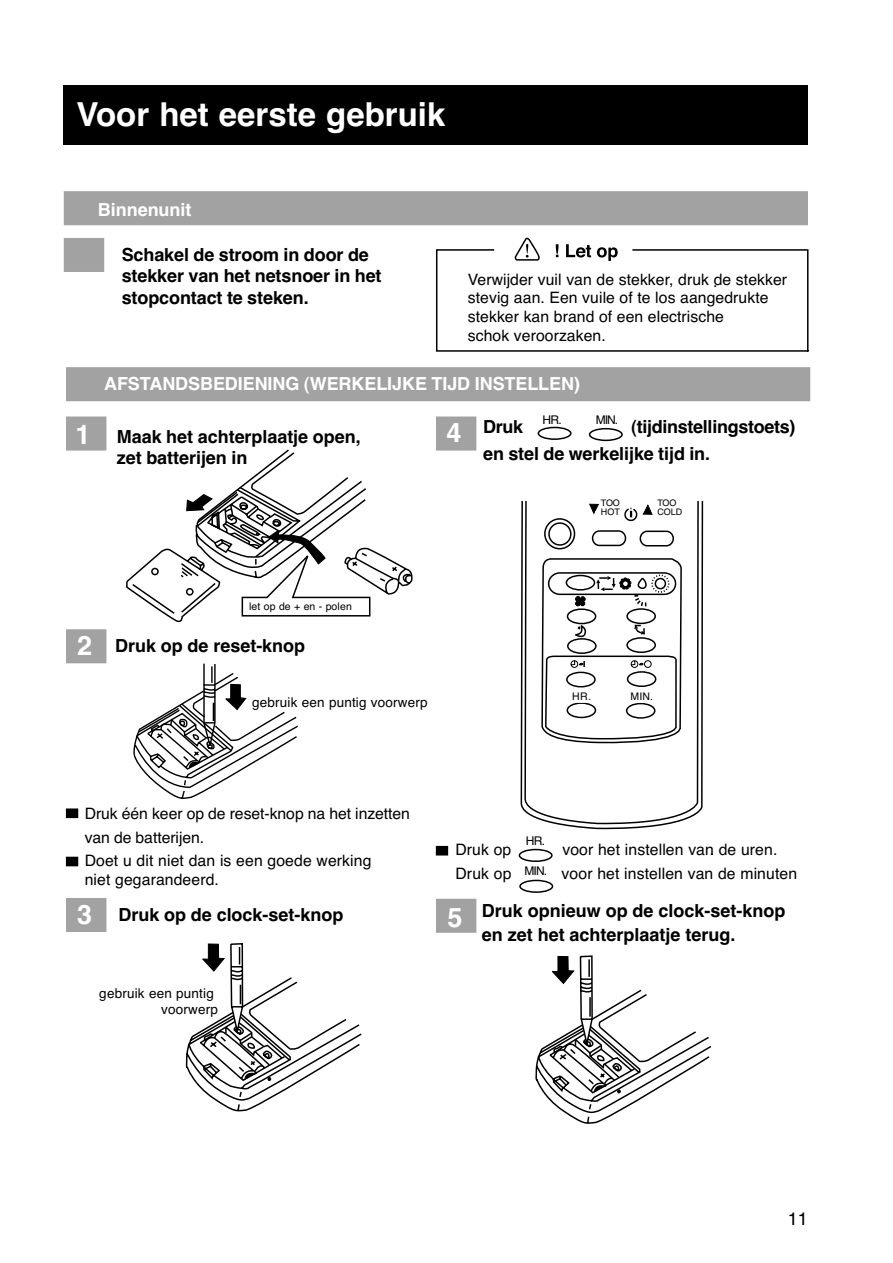
<style>
.page{position:relative;width:893px;height:1263px;background:#fff}
.page>*{position:absolute;margin:0;border:0;box-sizing:border-box;transform-origin:0 0}
.t1{font:700 33px "Helvetica";color:#fff}
.t2{font:700 27px "Helvetica";color:#fff}
.t3{font:700 18px/21.6px "Helvetica";letter-spacing:-.005em;color:#000}
.t4{font:700 18px "Helvetica";letter-spacing:-.005em;color:#fff}
.t5{font:18px "Helvetica";color:#000}
.t6{font:15.75px/18.9px "Helvetica";letter-spacing:.005em;color:#000}
.t7{font:13.5px/16.2px "Helvetica";letter-spacing:.01em;color:#000;text-align:right}
.t8{font:12px "Helvetica";letter-spacing:-.075em;color:#000}
.t9{font:10.5px "Helvetica";letter-spacing:.01em;color:#000}
.t10{font:9px/9px "Helvetica";letter-spacing:-.005em;color:#000}
.s1{font-size:27px;color:#fff}
</style>
<div class="page">
<div style="left:64px;top:85px;width:744px;height:59px;background:#000"></div>
<svg style="left:520px;top:502px;width:184px;height:327px"></svg>
<svg style="left:634px;top:625px;width:11px;height:10px"></svg>
<svg style="left:630px;top:660px;width:22px;height:8px"></svg>
<svg style="left:570px;top:660px;width:15px;height:8px"></svg>
<svg style="left:572px;top:624px;width:15px;height:16px"></svg>
<svg style="left:126px;top:449px;width:287px;height:173px"></svg>
<div style="left:65px;top:192px;width:742px;height:32px;background:#a2a2a2"></div>
<div style="left:64px;top:191px;width:744px;height:34px;border:2px solid #a2a2a2"></div>
<div style="left:65px;top:239px;width:38px;height:32px;background:#a2a2a2"></div>
<div style="left:64px;top:238px;width:40px;height:34px;border:2px solid #a2a2a2"></div>
<svg style="left:556px;top:244px;width:2px;height:13px"></svg>
<svg style="left:566px;top:244px;width:25px;height:13px"></svg>
<svg style="left:597px;top:247px;width:21px;height:14px"></svg>
<hr style="left:632px;top:249px;width:176px;height:2px;background:#000">
<hr style="left:807px;top:251px;width:1px;height:100px;background:#000">
<hr style="left:436px;top:350px;width:372px;height:2px;background:#000">
<hr style="left:436px;top:250px;width:1px;height:101px;background:#000">
<hr style="left:436px;top:249px;width:58px;height:2px;background:#000">
<div style="left:67px;top:368px;width:742px;height:32px;background:#a2a2a2"></div>
<div style="left:66px;top:367px;width:744px;height:34px;border:2px solid #a2a2a2"></div>
<div style="left:67px;top:417px;width:39px;height:33px;background:#a2a2a2"></div>
<div style="left:66px;top:416px;width:40px;height:35px;border:2px solid #a2a2a2"></div>
<div style="left:437px;top:417px;width:39px;height:33px;background:#a2a2a2"></div>
<div style="left:436px;top:416px;width:40px;height:35px;border:2px solid #a2a2a2"></div>
<div style="left:67px;top:899px;width:39px;height:32px;background:#a2a2a2"></div>
<div style="left:66px;top:898px;width:40px;height:34px;border:2px solid #a2a2a2"></div>
<svg style="left:514px;top:238px;width:26px;height:23px"></svg>
<svg style="left:185px;top:943px;width:177px;height:169px"></svg>
<svg style="left:133px;top:663px;width:165px;height:136px"></svg>
<svg style="left:535px;top:955px;width:177px;height:169px"></svg>
<div style="left:437px;top:899px;width:39px;height:33px;background:#a2a2a2"></div>
<div style="left:436px;top:899px;width:40px;height:34px;border:2px solid #a2a2a2"></div>
<div style="left:67px;top:630px;width:39px;height:32px;background:#a2a2a2"></div>
<div style="left:66px;top:629px;width:40px;height:34px;border:2px solid #a2a2a2"></div>
<div style="left:66px;top:809px;width:12px;height:9px;background:#000"></div>
<div style="left:66px;top:857px;width:12px;height:9px;background:#000"></div>
<svg style="left:537px;top:426px;width:86px;height:16px"></svg>
<div style="left:436px;top:846px;width:12px;height:9px;background:#000"></div>
<svg style="left:518px;top:848px;width:35px;height:14px"></svg>
<svg style="left:519px;top:879px;width:35px;height:14px"></svg>
<div style="left:543px;top:504px;width:28px;height:11px;background:#fff"></div>
<svg style="left:575px;top:504px;width:110px;height:103px"></svg>
<div style="left:563px;top:692px;width:96px;height:10px;background:#fff"></div>
<h1 class="t1" style="left:77px;top:102px;width:370px">Voor het eerste gebruik</h1>
<p class="t4" style="left:98px;top:203px;width:95px">Binnenunit</p>
<p class="t3" style="left:122px;top:245px;width:261px">Schakel de stroom in door de stekker van het netsnoer in het stopcontact te steken.</p>
<p class="t6" style="left:468px;top:271px;width:321px">Verwijder vuil van de stekker, druk de stekker stevig aan. Een vuile of te los aangedrukte stekker kan brand of een electrische<br>schok veroorzaken.</p>
<p class="t6" style="left:713px;top:274px;width:6px">.</p>
<h2 class="t2" style="left:76px;top:424px;width:17px">1</h2>
<p class="t4" style="left:104px;top:377px;width:477px">AFSTANDSBEDIENING (WERKELIJKE TIJD INSTELLEN)</p>
<p class="t3" style="left:117px;top:427px;width:245px">Maak het achterplaatje open, zet batterijen in</p>
<p class="t8" style="left:543px;top:415px;width:21px">HR.</p>
<p class="t8" style="left:596px;top:415px;width:24px">MIN.</p>
<p class="t3" style="left:483px;top:415px;width:314px;line-height:27px;text-indent:148px">(tijdinstellingstoets) en stel de werkelijke tijd in.</p>
<p class="t3" style="left:446px;top:418px;width:78px"><span class="s1">4</span> Druk</p>
<p class="t10" style="left:601px;top:499px;width:21px">TOO<br>HOT</p>
<p class="t10" style="left:657px;top:499px;width:26px">TOO<br>COLD</p>
<p class="t9" style="left:249px;top:603px;width:104px">let op de + en - polen</p>
<p class="t3" style="left:77px;top:636px;width:230px"><span class="s1">2</span> Druk op de reset-knop</p>
<p class="t7" style="left:252px;top:696px;width:177px">gebruik een puntig voorwerp</p>
<p class="t9" style="left:572px;top:692px;width:21px">HR.</p>
<p class="t9" style="left:631px;top:693px;width:24px">MIN.</p>
<p class="t6" style="left:85px;top:803px;width:327px;line-height:23.7px">Druk één keer op de reset-knop na het inzetten van de batterijen.<br>Doet u dit niet dan is een goede werking</p>
<p class="t6" style="left:85px;top:872px;width:136px">niet gegarandeerd.</p>
<h2 class="t2" style="left:77px;top:904px;width:17px">3</h2>
<p class="t3" style="left:118px;top:905px;width:226px">Druk op de clock-set-knop</p>
<p class="t7" style="left:99px;top:986px;width:120px">gebruik een puntig voorwerp</p>
<p class="t8" style="left:526px;top:837px;width:21px">HR.</p>
<p class="t8" style="left:524px;top:867px;width:24px">MIN.</p>
<p class="t6" style="left:455px;top:842px;width:57px">Druk op</p>
<p class="t6" style="left:562px;top:842px;width:216px">voor het instellen van de uren.</p>
<p class="t6" style="left:710px;top:842px;width:6px">.</p>
<p class="t6" style="left:455px;top:866px;width:57px">Druk op</p>
<p class="t6" style="left:562px;top:866px;width:237px">voor het instellen van de minuten</p>
<p class="t3" style="left:482px;top:900px;width:305px;line-height:24px;text-indent:-35px"><span class="s1">5</span> Druk opnieuw op de clock-set-knop en zet het achterplaatje terug.</p>
<p class="t5" style="left:788px;top:1212px;width:22px">11</p>
</div>
